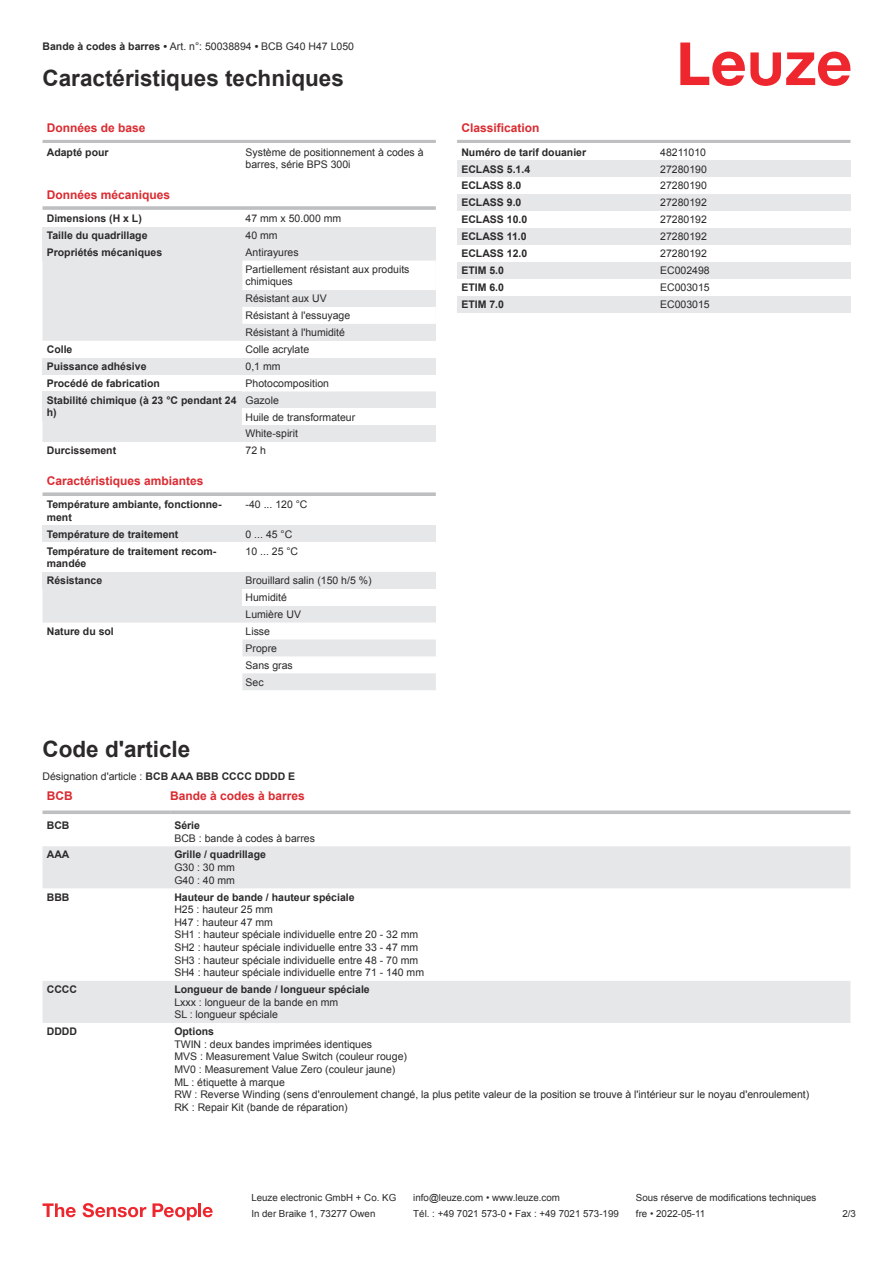
<style>
.page{position:relative;width:893px;height:1263px;background:#fff}
.page>*{position:absolute;margin:0;border:0;box-sizing:border-box;transform-origin:0 0}
.t1{font:700 22.5px "Arial";color:#2b292a}
.t2{font:700 12px "Arial";color:#db2a30}
.t3{font:10.5px/12.6px "Arial";color:#2b292a}
.t4{font:700 10.5px/12.6px "Arial";color:#2b292a}
.t5{font:9.75px "Arial";color:#2b292a}
.s1{font-weight:700}
</style>
<div class="page">
<svg style="left:680px;top:43px;width:170px;height:43px"></svg>
<svg style="left:43px;top:261px;width:199px;height:362px;background:#e8e9eb"></svg>
<hr style="left:43px;top:140px;width:393px;height:3px;background:#bdbfc1">
<hr style="left:43px;top:206px;width:393px;height:4px;background:#c6c8ca">
<div style="left:43px;top:227px;width:199px;height:17px;background:#e6e7e9"></div>
<div style="left:242px;top:227px;width:194px;height:17px;background:#e6e7e9"></div>
<div style="left:43px;top:244px;width:199px;height:17px;background:#e6e7e9"></div>
<svg style="left:242px;top:244px;width:194px;height:97px"></svg>
<div style="left:43px;top:341px;width:199px;height:17px;background:#fff"></div>
<div style="left:43px;top:358px;width:199px;height:17px;background:#e6e7e9"></div>
<div style="left:242px;top:358px;width:194px;height:17px;background:#e6e7e9"></div>
<div style="left:43px;top:375px;width:199px;height:16px;background:#fff"></div>
<div style="left:43px;top:391px;width:199px;height:30px;background:#e6e7e9"></div>
<div style="left:242px;top:391px;width:194px;height:51px;background:#e6e7e9"></div>
<div style="left:242px;top:408px;width:194px;height:17px;background:#fff"></div>
<div style="left:43px;top:442px;width:199px;height:17px;background:#fff"></div>
<div style="left:43px;top:476px;width:393px;height:18px;background:#fff"></div>
<svg style="left:43px;top:492px;width:393px;height:4px;background:#c3c5c7"></svg>
<div style="left:43px;top:496px;width:199px;height:29px;background:#fff"></div>
<div style="left:43px;top:525px;width:199px;height:17px;background:#e6e7e9"></div>
<div style="left:242px;top:525px;width:194px;height:17px;background:#e6e7e9"></div>
<div style="left:43px;top:542px;width:199px;height:30px;background:#fff"></div>
<div style="left:43px;top:572px;width:199px;height:17px;background:#e6e7e9"></div>
<svg style="left:242px;top:572px;width:194px;height:118px"></svg>
<svg style="left:43px;top:846px;width:807px;height:177px"></svg>
<svg style="left:43px;top:810px;width:127px;height:4px"></svg>
<svg style="left:170px;top:810px;width:680px;height:4px;background:#c5c7c8"></svg>
<svg style="left:457px;top:312px;width:393px;height:1px"></svg>
<hr style="left:457px;top:140px;width:393px;height:3px;background:#bdbfc1">
<div style="left:457px;top:160px;width:200px;height:17px;background:#e6e7e9"></div>
<div style="left:657px;top:160px;width:193px;height:17px;background:#e6e7e9"></div>
<div style="left:457px;top:194px;width:200px;height:17px;background:#e6e7e9"></div>
<div style="left:657px;top:194px;width:193px;height:17px;background:#e6e7e9"></div>
<div style="left:457px;top:228px;width:200px;height:17px;background:#e6e7e9"></div>
<div style="left:657px;top:228px;width:193px;height:17px;background:#e6e7e9"></div>
<div style="left:457px;top:262px;width:200px;height:17px;background:#e6e7e9"></div>
<div style="left:657px;top:262px;width:193px;height:17px;background:#e6e7e9"></div>
<div style="left:457px;top:296px;width:200px;height:16px;background:#e6e7e9"></div>
<div style="left:657px;top:296px;width:193px;height:16px;background:#e6e7e9"></div>
<svg style="left:43px;top:1203px;width:33px;height:14px"></svg>
<svg style="left:83px;top:1203px;width:63px;height:14px"></svg>
<svg style="left:153px;top:1203px;width:44px;height:17px"></svg>
<hr style="left:198px;top:1203px;width:3px;height:14px;background:#ed272d">
<svg style="left:203px;top:1207px;width:10px;height:10px"></svg>
<p class="t3" style="left:43px;top:41px;width:313px"><span class="s1">Bande à codes à barres •</span> Art. n°: 50038894 <span class="s1">•</span> BCB G40 H47 L050</p>
<h1 class="t1" style="left:43px;top:70px;width:303px">Caractéristiques techniques</h1>
<p class="t2" style="left:47px;top:123px;width:100px">Données de base</p>
<p class="t4" style="left:47px;top:147px;width:63px">Adapté pour</p>
<p class="t3" style="left:246px;top:147px;width:180px">Système de positionnement à codes à barres, série BPS 300i</p>
<p class="t2" style="left:47px;top:190px;width:125px">Données mécaniques</p>
<p class="t4" style="left:47px;top:213px;width:97px">Dimensions (H x L)</p>
<p class="t3" style="left:246px;top:213px;width:97px">47 mm x 50.000 mm</p>
<p class="t4" style="left:47px;top:230px;width:102px">Taille du quadrillage</p>
<p class="t3" style="left:246px;top:230px;width:34px">40 mm</p>
<p class="t4" style="left:47px;top:247px;width:117px">Propriétés mécaniques</p>
<p class="t3" style="left:246px;top:245px;width:165px;line-height:17px">Antirayures<br>Partiellement résistant aux produits</p>
<p class="t3" style="left:246px;top:274px;width:106px;line-height:17px">chimiques<br>Résistant aux UV<br>Résistant à l'essuyage<br>Résistant à l'humidité</p>
<p class="t4" style="left:47px;top:344px;width:27px">Colle</p>
<p class="t3" style="left:246px;top:344px;width:65px">Colle acrylate</p>
<p class="t4" style="left:47px;top:361px;width:101px">Puissance adhésive</p>
<p class="t3" style="left:246px;top:361px;width:37px">0,1 mm</p>
<p class="t4" style="left:47px;top:378px;width:115px">Procédé de fabrication</p>
<p class="t3" style="left:246px;top:378px;width:85px">Photocomposition</p>
<p class="t4" style="left:47px;top:395px;width:191px">Stabilité chimique (à 23 °C pendant 24 h)</p>
<p class="t3" style="left:246px;top:392px;width:111px;line-height:17px">Gazole<br>Huile de transformateur<br>White-spirit</p>
<p class="t4" style="left:47px;top:445px;width:71px">Durcissement</p>
<p class="t3" style="left:246px;top:445px;width:22px">72 h</p>
<p class="t2" style="left:47px;top:476px;width:158px">Caractéristiques ambiantes</p>
<p class="t4" style="left:47px;top:499px;width:176px">Température ambiante, fonctionne&shy;ment</p>
<p class="t3" style="left:246px;top:499px;width:63px">-40 ... 120 °C</p>
<p class="t4" style="left:47px;top:529px;width:133px">Température de traitement</p>
<p class="t3" style="left:246px;top:529px;width:48px">0 ... 45 °C</p>
<p class="t4" style="left:47px;top:546px;width:171px">Température de traitement recom&shy;mandée</p>
<p class="t3" style="left:246px;top:546px;width:54px">10 ... 25 °C</p>
<p class="t4" style="left:47px;top:575px;width:57px">Résistance</p>
<p class="t3" style="left:246px;top:573px;width:128px;line-height:17px">Brouillard salin (150 h/5 %)<br>Humidité<br>Lumière UV</p>
<p class="t4" style="left:47px;top:626px;width:69px">Nature du sol</p>
<p class="t3" style="left:246px;top:624px;width:49px;line-height:17px">Lisse<br>Propre<br>Sans gras<br>Sec</p>
<p class="t2" style="left:461px;top:123px;width:80px">Classification</p>
<p class="t4" style="left:461px;top:147px;width:126px">Numéro de tarif douanier</p>
<p class="t3" style="left:660px;top:147px;width:47px">48211010</p>
<p class="t4" style="left:461px;top:164px;width:70px">ECLASS 5.1.4</p>
<p class="t3" style="left:660px;top:164px;width:48px">27280190</p>
<p class="t4" style="left:461px;top:180px;width:62px">ECLASS 8.0</p>
<p class="t3" style="left:660px;top:180px;width:48px">27280190</p>
<p class="t4" style="left:461px;top:197px;width:62px">ECLASS 9.0</p>
<p class="t3" style="left:660px;top:197px;width:48px">27280192</p>
<p class="t4" style="left:461px;top:214px;width:67px">ECLASS 10.0</p>
<p class="t3" style="left:660px;top:214px;width:48px">27280192</p>
<p class="t4" style="left:461px;top:231px;width:67px">ECLASS 11.0</p>
<p class="t3" style="left:660px;top:231px;width:48px">27280192</p>
<p class="t4" style="left:461px;top:248px;width:67px">ECLASS 12.0</p>
<p class="t3" style="left:660px;top:248px;width:48px">27280192</p>
<p class="t4" style="left:461px;top:265px;width:44px">ETIM 5.0</p>
<p class="t3" style="left:660px;top:265px;width:51px">EC002498</p>
<p class="t4" style="left:461px;top:282px;width:44px">ETIM 6.0</p>
<p class="t3" style="left:660px;top:282px;width:51px">EC003015</p>
<p class="t4" style="left:461px;top:299px;width:44px">ETIM 7.0</p>
<p class="t3" style="left:660px;top:299px;width:51px">EC003015</p>
<h1 class="t1" style="left:43px;top:741px;width:149px">Code d'article</h1>
<p class="t2" style="left:47px;top:791px;width:27px">BCB</p>
<p class="t2" style="left:170px;top:791px;width:136px">Bande à codes à barres</p>
<p class="t4" style="left:47px;top:820px;width:24px">BCB</p>
<p class="t4" style="left:174px;top:820px;width:27px">Série</p>
<p class="t3" style="left:174px;top:832px;width:142px">BCB : bande à codes à barres</p>
<p class="t4" style="left:47px;top:849px;width:24px">AAA</p>
<p class="t4" style="left:174px;top:849px;width:93px">Grille / quadrillage</p>
<p class="t3" style="left:174px;top:862px;width:62px">G30 : 30 mm<br>G40 : 40 mm</p>
<p class="t4" style="left:47px;top:891px;width:24px">BBB</p>
<p class="t4" style="left:174px;top:891px;width:182px">Hauteur de bande / hauteur spéciale</p>
<p class="t3" style="left:174px;top:904px;width:251px">H25 : hauteur 25 mm<br>H47 : hauteur 47 mm<br>SH1 : hauteur spéciale individuelle entre 20 - 32 mm SH2 : hauteur spéciale individuelle entre 33 - 47 mm SH3 : hauteur spéciale individuelle entre 48 - 70 mm SH4 : hauteur spéciale individuelle entre 71 - 140 mm</p>
<p class="t4" style="left:47px;top:984px;width:32px">CCCC</p>
<p class="t4" style="left:174px;top:984px;width:197px">Longueur de bande / longueur spéciale</p>
<p class="t3" style="left:174px;top:997px;width:165px">Lxxx : longueur de la bande en mm<br>SL : longueur spéciale</p>
<p class="t4" style="left:47px;top:1026px;width:32px">DDDD</p>
<p class="t4" style="left:174px;top:1026px;width:41px">Options</p>
<p class="t3" style="left:174px;top:1039px;width:636px">TWIN : deux bandes imprimées identiques<br>MVS : Measurement Value Switch (couleur rouge)<br>MV0 : Measurement Value Zero (couleur jaune)<br>ML : étiquette à marque<br>RW : Reverse Winding (sens d'enroulement changé, la plus petite valeur de la position se trouve à l'intérieur sur le noyau d'enroulement)<br>RK : Repair Kit (bande de réparation)</p>
<p class="t3" style="left:43px;top:771px;width:254px">Désignation d'article : <span class="s1">BCB AAA BBB CCCC DDDD E</span></p>
<p class="t5" style="left:251px;top:1194px;width:146px">Leuze electronic GmbH + Co. KG</p>
<p class="t5" style="left:413px;top:1194px;width:148px">info@leuze.com • www.leuze.com</p>
<p class="t5" style="left:636px;top:1194px;width:182px">Sous réserve de modifications techniques</p>
<p class="t5" style="left:251px;top:1210px;width:126px">In der Braike 1, 73277 Owen</p>
<p class="t5" style="left:413px;top:1210px;width:207px">Tél. : +49 7021 573-0 • Fax : +49 7021 573-199</p>
<p class="t5" style="left:636px;top:1210px;width:71px">fre • 2022-05-11</p>
<p class="t5" style="left:842px;top:1210px;width:15px">2 /3</p>
</div>
